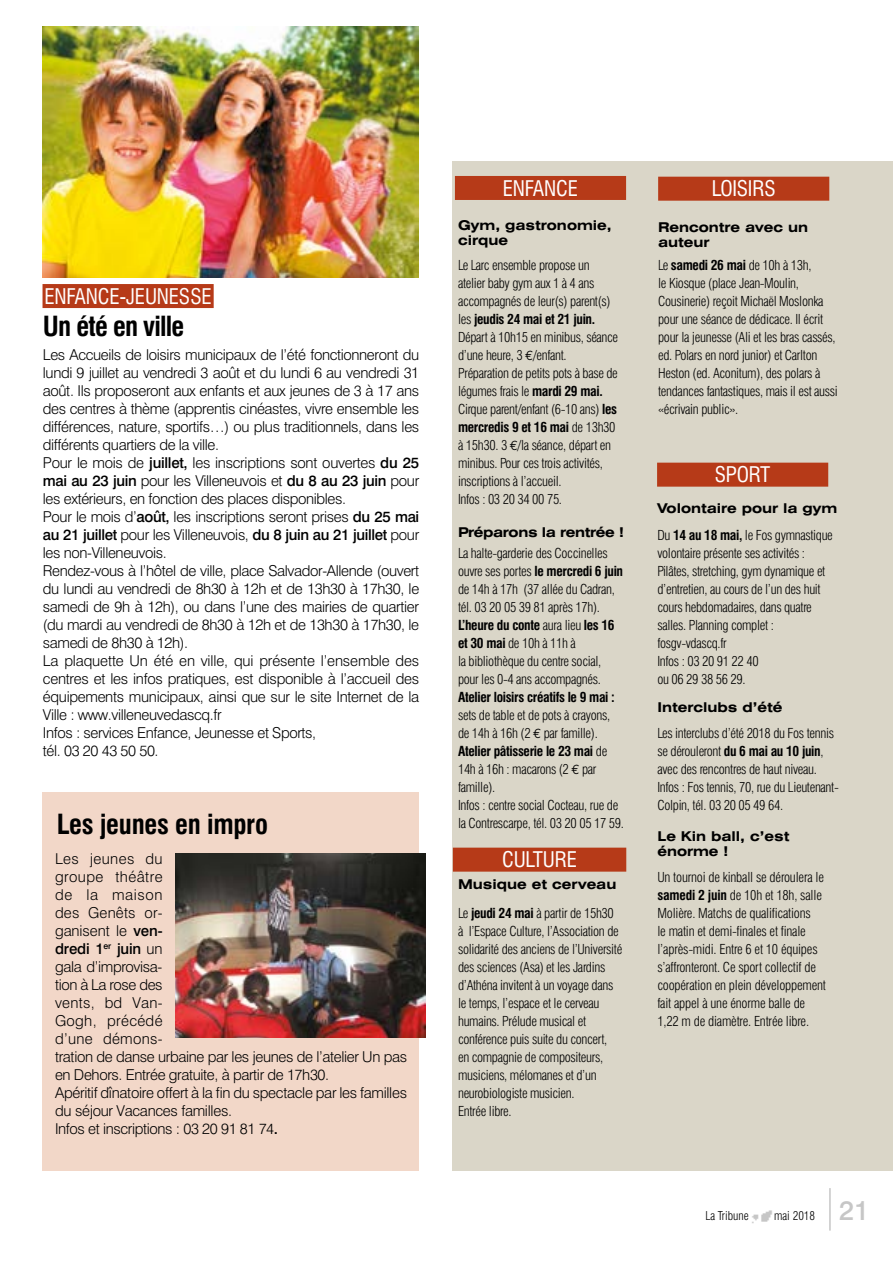
<style>
.page{position:relative;width:893px;height:1263px;background:#fff}
.page>*{position:absolute;margin:0;border:0;box-sizing:border-box;transform-origin:0 0}
.t1{font:700 condensed 27px "Swiss 721 BT";letter-spacing:-.01em;color:#000}
.t2{font:700 condensed 27px "Swiss 721 BT";letter-spacing:-.03em;color:#000}
.t3{font:500 27px "Swiss 721 BT";color:#c6c6c6}
.t4{font:condensed 21px "Swiss 721 BT";letter-spacing:-.01em;color:#fff}
.t5{font:300 15px/18px "Swiss 721 BT";letter-spacing:-.025em;color:#000}
.t6{font:300 condensed 13.5px/18px "Swiss 721 BT";letter-spacing:-.025em;color:#000}
.t7{font:700 expanded 13.5px/15px "Swiss 721 BT";color:#000}
.t8{font:700 condensed 13.5px "Swiss 721 BT";letter-spacing:-.025em;color:#000}
.t9{font:700 expanded 13.5px "Swiss 721 BT";letter-spacing:-.025em;color:#000}
.t10{font:300 condensed 12px "Swiss 721 BT";color:#000}
.s1{font-weight:500}
.s2{font-weight:700}
.s3{font-family:"Euro Mono";font-weight:400;font-stretch:normal}
.s4{font-weight:300;font-stretch:condensed}
.s5{font-stretch:condensed}
</style>
<div class="page">
<div style="left:43px;top:792px;width:376px;height:379px;background:#f2d7c8"></div>
<div style="left:453px;top:162px;width:440px;height:1009px;background:#dad6c8"></div>
<img style="left:752px;top:1210px;width:20px;height:14px">
<hr style="left:829px;top:1188px;width:2px;height:42px;background:#c6c6c6">
<div style="left:43px;top:284px;width:171px;height:24px;background:#b63a18"></div>
<div style="left:453px;top:848px;width:173px;height:24px;background:#b63a18"></div>
<div style="left:658px;top:177px;width:171px;height:24px;background:#b63a18"></div>
<div style="left:455px;top:176px;width:171px;height:24px;background:#b63a18"></div>
<div style="left:657px;top:463px;width:171px;height:24px;background:#b63a18"></div>
<img style="left:43px;top:27px;width:376px;height:250px">
<img style="left:175px;top:854px;width:250px;height:183px">
<h2 class="t4" style="left:44px;top:284px;width:169px">ENFANCE-JEUNESSE</h2>
<h1 class="t2" style="left:43px;top:310px;width:143px">Un été en ville</h1>
<p class="t5" style="left:43px;top:346px;width:378px">Les Accueils de loisirs municipaux de l’été fonctionneront du lundi 9 juillet au vendredi 3 août et du lundi 6 au vendredi 31 août. Ils proposeront aux enfants et aux jeunes de 3 à 17 ans des centres à thème (apprentis cinéastes, vivre ensemble les différences, nature, sportifs…) ou plus traditionnels, dans les différents quartiers de la ville.<br>Pour le mois de <span class="s1">juillet,</span> les inscriptions sont ouvertes <span class="s1">du 25 mai au 23 juin</span> pour les Villeneuvois et <span class="s1">du 8 au 23 juin</span> pour les extérieurs, en fonction des places disponibles.<br>Pour le mois d’<span class="s1">août,</span> les inscriptions seront prises <span class="s1">du 25 mai au 21 juillet</span> pour les Villeneuvois, <span class="s1">du 8 juin au 21 juillet</span> pour les non-Villeneuvois.<br>Rendez-vous à l’hôtel de ville, place Salvador-Allende (ouvert du lundi au vendredi de 8h30 à 12h et de 13h30 à 17h30, le samedi de 9h à 12h), ou dans l’une des mairies de quartier (du mardi au vendredi de 8h30 à 12h et de 13h30 à 17h30, le samedi de 8h30 à 12h).<br>La plaquette Un été en ville, qui présente l’ensemble des centres et les infos pratiques, est disponible à l’accueil des équipements municipaux, ainsi que sur le site Internet de la Ville : www.villeneuvedascq.fr<br>Infos : services Enfance, Jeunesse et Sports,<br>tél. 03 20 43 50 50.</p>
<h1 class="t1" style="left:57px;top:808px;width:213px">Les jeunes en impro</h1>
<p class="t5" style="left:55px;top:850px;width:354px">Les jeunes du<br>groupe théâtre<br>de la maison<br>des Genêts or-<br>ganisent le <span class="s1">ven-<br>dredi 1</span><sup>er</sup> <span class="s1">juin</span> un<br>gala d’improvisa-<br>tion à La rose des<br>vents, bd Van-<br>Gogh, précédé<br>d’une démons-<br>tration de danse urbaine par les jeunes de l’atelier Un pas en Dehors. Entrée gratuite, à partir de 17h30.<br>Apéritif dînatoire offert à la fin du spectacle par les familles du séjour Vacances familles.<br>Infos et inscriptions : 03 20 91 81 74<span class="s1">.</span></p>
<h2 class="t4" style="left:503px;top:175px;width:77px">ENFANCE</h2>
<p class="t7" style="left:458px;top:217px;width:155px">Gym, gastronomie, cirque</p>
<p class="t6" style="left:458px;top:256px;width:162px">Le Larc ensemble propose un atelier baby gym aux 1 à 4 ans accompagnés de leur(s) parent(s) les <span class="s2">jeudis 24 mai et 21 juin.<br></span>Départ à 10h15 en minibus, séance d’une heure, 3 <span class="s3">€</span>/enfant.<br>Préparation de petits pots à base de légumes frais le <span class="s2">mardi 29 mai.<br></span>Cirque parent/enfant (6-10 ans) <span class="s2">les mercredis 9 et 16 mai</span> de 13h30 à 15h30. 3 <span class="s3">€</span>/la séance, départ en minibus. Pour ces trois activités, inscriptions à l’accueil.<br>Infos : 03 20 34 00 75.</p>
<p class="t9" style="left:458px;top:524px;width:167px">Préparons la rentrée !</p>
<p class="t6" style="left:458px;top:544px;width:167px">La halte-garderie des Coccinelles ouvre ses portes <span class="s2">le mercredi 6 juin </span>de 14h à 17h (37 allée du Cadran, tél. 03 20 05 39 81 après 17h).<br><span class="s2">L’heure du conte</span> aura lieu <span class="s2">les 16 et 30 mai</span> de 10h à 11h à<br>la bibliothèque du centre social, pour les 0-4 ans accompagnés.</p>
<p class="t8" style="left:458px;top:689px;width:158px">Atelier loisirs créatifs le 9 mai :</p>
<p class="t6" style="left:458px;top:706px;width:167px">sets de table et de pots à crayons, de 14h à 16h (2 <span class="s3">€</span> par famille).<br><span class="s2">Atelier pâtisserie le 23 mai</span> de<br>14h à 16h : macarons (2 <span class="s3">€</span> par famille).<br>Infos : centre social Cocteau, rue de la Contrescarpe, tél. 03 20 05 17 59.</p>
<h2 class="t4" style="left:502px;top:847px;width:77px">CULTURE</h2>
<p class="t7" style="left:458px;top:870px;width:160px;line-height:28.8px">Musique et cerveau<br><span class="s4">Le</span> <span class="s5">jeudi 24 mai</span> <span class="s4">à partir de 15h30</span></p>
<p class="t6" style="left:458px;top:922px;width:166px">à l’Espace Culture, l’Association de solidarité des anciens de l’Université des sciences (Asa) et les Jardins d’Athéna invitent à un voyage dans le temps, l’espace et le cerveau humains. Prélude musical et conférence puis suite du concert,<br>en compagnie de compositeurs, musiciens, mélomanes et d’un neurobiologiste musicien.<br>Entrée libre.</p>
<h2 class="t4" style="left:712px;top:176px;width:65px">LOISIRS</h2>
<p class="t7" style="left:658px;top:219px;width:151px">Rencontre avec un auteur</p>
<p class="t6" style="left:658px;top:256px;width:181px">Le <span class="s2">samedi 26 mai</span> de 10h à 13h,<br>le Kiosque (place Jean-Moulin, Cousinerie) reçoit Michaël Moslonka pour une séance de dédicace. Il écrit pour la jeunesse (Ali et les bras cassés, ed. Polars en nord junior) et Carlton Heston (ed. Aconitum), des polars à tendances fantastiques, mais il est aussi «écrivain public».</p>
<h2 class="t4" style="left:715px;top:462px;width:57px">SPORT</h2>
<p class="t7" style="left:657px;top:495px;width:181px;line-height:27px">Volontaire pour la gym<br><span class="s4">Du</span> <span class="s5">14 au 18 mai,</span> <span class="s4">le Fos gymnastique</span></p>
<p class="t6" style="left:657px;top:544px;width:169px">volontaire présente ses activités :<br>Pilâtes, stretching, gym dynamique et d’entretien, au cours de l’un des huit cours hebdomadaires, dans quatre salles. Planning complet : fosgv-vdascq.fr<br>Infos : 03 20 91 22 40<br>ou 06 29 38 56 29.</p>
<p class="t7" style="left:657px;top:700px;width:126px">Interclubs d’été</p>
<p class="t6" style="left:657px;top:724px;width:183px">Les interclubs d’été 2018 du Fos tennis se dérouleront <span class="s2">du 6 mai au 10 juin</span>, avec des rencontres de haut niveau.<br>Infos : Fos tennis, 70, rue du Lieutenant-Colpin, tél. 03 20 05 49 64.</p>
<p class="t7" style="left:657px;top:828px;width:134px">Le Kin ball, c’est énorme !</p>
<p class="t6" style="left:657px;top:868px;width:170px">Un tournoi de kinball se déroulera le <span class="s2">samedi 2 juin</span> de 10h et 18h, salle Molière. Matchs de qualifications<br>le matin et demi-finales et finale l’après-midi. Entre 6 et 10 équipes s’affronteront. Ce sport collectif de coopération en plein développement fait appel à une énorme balle de 1,22 m de diamètre. Entrée libre.</p>
<p class="t10" style="left:705px;top:1208px;width:45px">La Tribune</p>
<p class="t10" style="left:774px;top:1208px;width:42px">mai 2018</p>
<h1 class="t3" style="left:839px;top:1194px;width:32px">21</h1>
</div>
